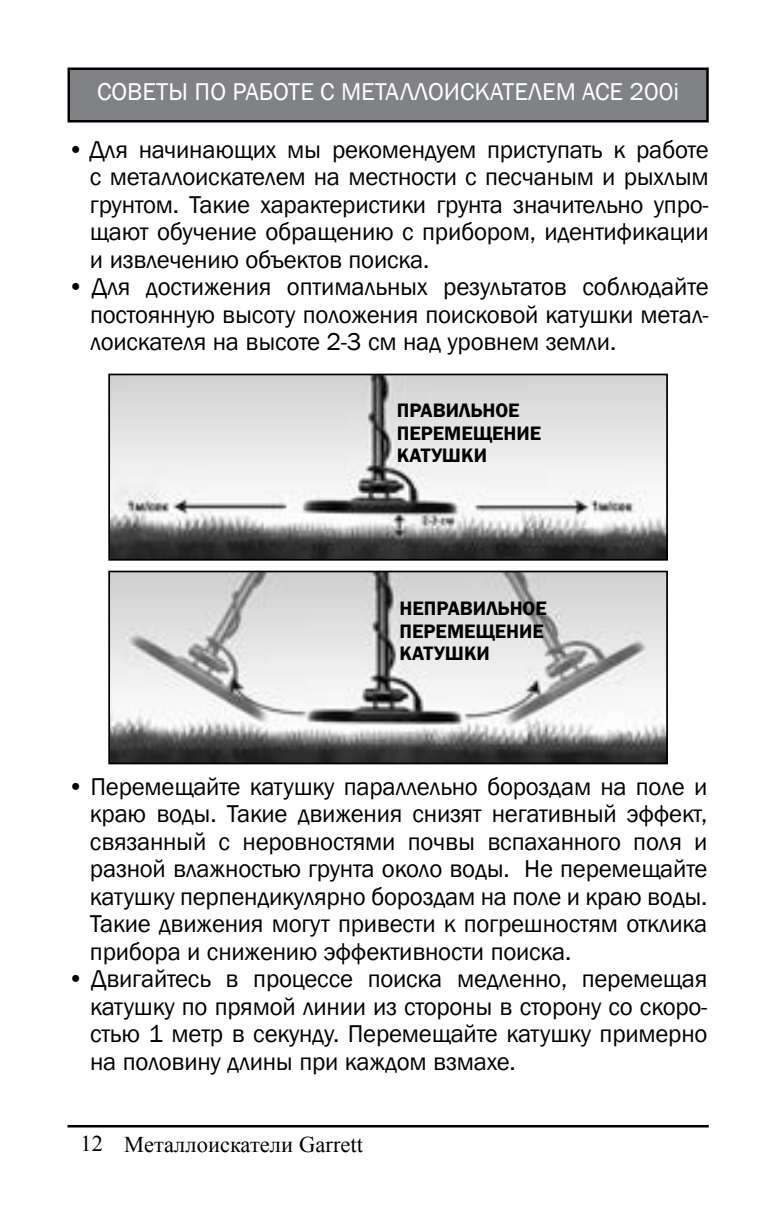
<style>
.page{position:relative;width:765px;height:1215px;background:#fff}
.page>*{position:absolute;margin:0;border:0;box-sizing:border-box;transform-origin:0 0}
.t1{font:25px/27.5px "Franklin Gothic";letter-spacing:-.01em;color:#000;text-align:justify}
.t2{font:25px "Franklin Gothic";color:#fff}
.t3{font:22.5px "Times New Roman";color:#000}
.t4{font:600 20px/22.5px "Franklin Gothic";color:#000}
</style>
<div class="page">
<hr style="left:68px;top:1125px;width:641px;height:3px;background:#000">
<div style="left:69px;top:69px;width:639px;height:52px;background:#808285"></div>
<div style="left:68px;top:68px;width:641px;height:54px;border:2px solid #000"></div>
<img style="left:111px;top:377px;width:554px;height:181px">
<div style="left:108px;top:374px;width:560px;height:187px;border:2px solid #000"></div>
<img style="left:111px;top:574px;width:554px;height:187px">
<div style="left:108px;top:571px;width:560px;height:193px;border:2px solid #000"></div>
<p class="t2" style="left:97px;top:76px;width:30px">Совет</p>
<p class="t2" style="left:168px;top:76px;width:79px">ы по работе</p>
<p class="t2" style="left:320px;top:76px;width:36px">с мета</p>
<p class="t2" style="left:400px;top:76px;width:43px">ллоискате</p>
<p class="t2" style="left:528px;top:76px;width:153px">лем ACE 200i</p>
<p class="t1" style="left:90px;top:136px;width:620px;text-indent:-22px">• Для начинающих мы рекомендуем приступать к работе с металлоискателем на местности с песчаным и рыхлым грунтом. Такие характеристики грунта значительно упро&shy;щают обучение обращению с прибором, идентификации и извлечению объектов поиска.</p>
<p class="t1" style="left:90px;top:274px;width:620px;text-indent:-23px">• Для достижения оптимальных результатов соблюдайте постоянную высоту положения поисковой катушки метал&shy;лоискателя на высоте 2-3 см над уровнем земли.</p>
<p class="t4" style="left:397px;top:399px;width:146px">ПРАВИЛЬНОЕ<br>ПЕРЕМЕЩЕНИЕ<br>КАТУШКИ</p>
<p class="t4" style="left:400px;top:597px;width:149px">НЕПРАВИЛЬНОЕ<br>ПЕРЕМЕЩЕНИЕ<br>КАТУШКИ</p>
<p class="t1" style="left:90px;top:773px;width:619px;text-align:left;text-indent:-22px">• Перемещайте катушку параллельно бороздам на поле и краю воды. Такие движения снизят негативный эффект, связанный с неровностями почвы вспаханного поля и разной влажностью грунта около воды. Не перемещайте катушку перпендикулярно бороздам на поле и краю воды.<br>Такие движения могут привести к погрешностям отклика прибора и снижению эффективности поиска.</p>
<p class="t1" style="left:90px;top:966px;width:619px;text-indent:-23px">• Двигайтесь в процессе поиска медленно, перемещая катушку по прямой линии из стороны в сторону со скоро&shy;стью 1 метр в секунду. Перемещайте катушку примерно на половину длины при каждом взмахе.</p>
<p class="t3" style="left:81px;top:1129px;width:284px">12 Металлоискатели Garrett</p>
</div>
